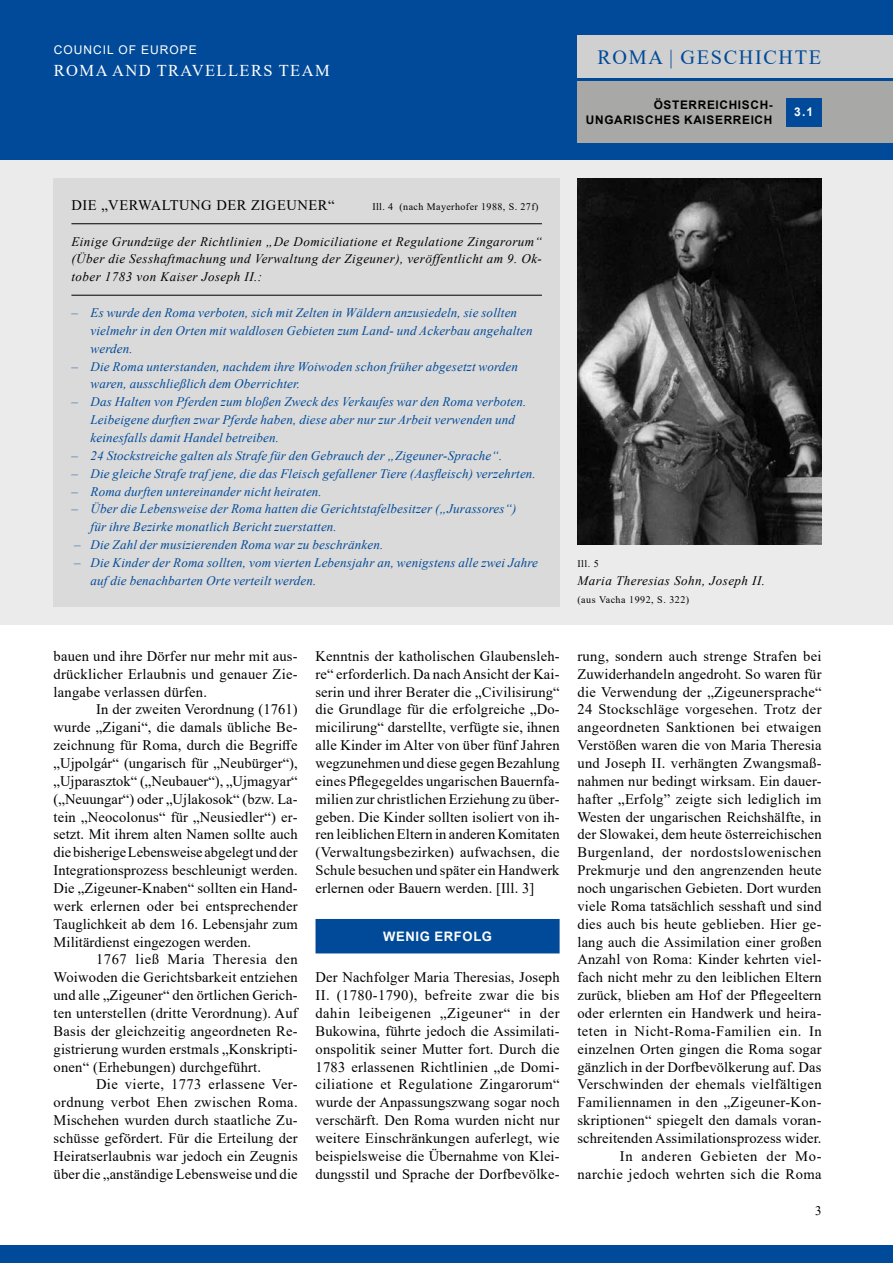
<style>
.page{position:relative;width:893px;height:1263px;background:#fff}
.page>*{position:absolute;margin:0;border:0;box-sizing:border-box;transform-origin:0 0}
.t1{font:20.25px "Times New Roman";letter-spacing:.08em;color:#004a99}
.t2{font:16.5px "Times New Roman";letter-spacing:.085em;color:#fff}
.t3{font:14.55px/17.9px "Times New Roman";letter-spacing:.01em;color:#000;text-align:justify}
.t4{font:14.55px "Times New Roman";letter-spacing:.035em;color:#000}
.t5{font:italic 13.05px/17.9px "Times New Roman";letter-spacing:.01em;color:#004a99}
.t6{font:italic 13.05px/17.9px "Times New Roman";letter-spacing:.035em;color:#000;text-align:justify}
.t7{font:700 13.05px "Arial";letter-spacing:.05em;color:#fff}
.t8{font:13.05px "Times New Roman";color:#000}
.t9{font:12px "Arial";letter-spacing:.085em;color:#fff}
.t10{font:700 12px "Arial";color:#fff}
.t11{font:700 11.85px/15px "Arial";letter-spacing:.055em;color:#000;text-align:right}
.t12{font:10.05px "Times New Roman";letter-spacing:.04em;color:#000}
</style>
<div class="page">
<div style="left:0;top:0;width:893px;height:161px;background:#004a99"></div>
<div style="left:577px;top:81px;width:316px;height:62px;background:#a8a8a7"></div>
<div style="left:577px;top:36px;width:316px;height:42px;background:#d0d0d0"></div>
<div style="left:786px;top:98px;width:35px;height:28px;background:#004a99"></div>
<div style="left:0;top:161px;width:893px;height:464px;background:#ebebeb"></div>
<div style="left:0;top:1245px;width:893px;height:18px;background:#004a99"></div>
<div style="left:315px;top:919px;width:245px;height:34px;background:#004a99"></div>
<img style="left:577px;top:179px;width:244px;height:366px">
<div style="left:54px;top:179px;width:506px;height:428px;background:#dadada"></div>
<hr style="left:71px;top:223px;width:471px;height:1px;background:#000">
<hr style="left:71px;top:295px;width:471px;height:1px;background:#000">
<p class="t9" style="left:54px;top:41px;width:145px">COUNCIL OF EUROPE</p>
<p class="t2" style="left:54px;top:58px;width:277px">ROMA AND TRAVELLERS TEAM</p>
<h1 class="t1" style="left:597px;top:43px;width:225px">ROMA | GESCHICHTE</h1>
<p class="t10" style="left:794px;top:104px;width:21px">3.1</p>
<p class="t11" style="left:586px;top:97px;width:188px">ÖSTERREICHISCH-<br>UNGARISCHES KAISERREICH</p>
<p class="t4" style="left:71px;top:195px;width:265px">DIE „VERWALTUNG DER ZIGEUNER“</p>
<p class="t12" style="left:372px;top:199px;width:168px">Ill. 4 (nach Mayerhofer 1988, S. 27f)</p>
<p class="t6" style="left:71px;top:232px;width:472px">Einige Grundzüge der Richtlinien „De Domiciliatione et Regulatione Zingarorum“ (Über die Sesshaftmachung und Verwaltung der Zigeuner), veröffentlicht am 9. Ok&shy;tober 1783 von Kaiser Joseph II.:</p>
<p class="t5" style="left:91px;top:303px;width:444px;text-indent:-19px">– Es wurde den Roma verboten, sich mit Zelten in Wäldern anzusiedeln, sie sollten vielmehr in den Orten mit waldlosen Gebieten zum Land- und Ackerbau angehalten werden.</p>
<p class="t5" style="left:91px;top:357px;width:429px;text-indent:-19px">– Die Roma unterstanden, nachdem ihre Woiwoden schon früher abgesetzt worden waren, ausschließlich dem Oberrichter.</p>
<p class="t5" style="left:91px;top:393px;width:437px;text-indent:-19px">– Das Halten von Pferden zum bloßen Zweck des Verkaufes war den Roma verboten.<br>Leibeigene durften zwar Pferde haben, diese aber nur zur Arbeit verwenden und keinesfalls damit Handel betreiben.</p>
<p class="t5" style="left:71px;top:446px;width:432px">– 24 Stockstreiche galten als Strafe für den Gebrauch der „Zigeuner-Sprache“.</p>
<p class="t5" style="left:71px;top:464px;width:466px">– Die gleiche Strafe traf jene, die das Fleisch gefallener Tiere (Aasfleisch) verzehrten.</p>
<p class="t5" style="left:71px;top:482px;width:252px">– Roma durften untereinander nicht heiraten.</p>
<p class="t5" style="left:91px;top:500px;width:427px;text-indent:-19px">– Über die Lebensweise der Roma hatten die Gerichtstafelbesitzer („Jurassores“) für ihre Bezirke monatlich Bericht zuerstatten.</p>
<p class="t5" style="left:74px;top:535px;width:311px">– Die Zahl der musizierenden Roma war zu beschränken.</p>
<p class="t5" style="left:91px;top:553px;width:449px;text-indent:-16px">– Die Kinder der Roma sollten, vom vierten Lebensjahr an, wenigstens alle zwei Jahre auf die benachbarten Orte verteilt werden.</p>
<p class="t12" style="left:577px;top:557px;width:23px">Ill. 5</p>
<p class="t6" style="left:577px;top:571px;width:189px">Maria Theresias Sohn, Joseph II.</p>
<p class="t12" style="left:577px;top:592px;width:113px">(aus Vacha 1992, S. 322)</p>
<p class="t3" style="left:54px;top:646px;width:246px">bauen und ihre Dörfer nur mehr mit aus&shy;drücklicher Erlaubnis und genauer Zie&shy;langabe verlassen dürfen.</p>
<p class="t3" style="left:54px;top:700px;width:246px;text-indent:43px">In der zweiten Verordnung (1761) wurde „Zigani“, die damals übliche Be&shy;zeichnung für Roma, durch die Begriffe „Ujpolgár“ (ungarisch für „Neubürger“), „Ujparasztok“ („Neubauer“), „Ujmagyar“ („Neuungar“) oder „Ujlakosok“ (bzw. La&shy;tein „Neocolonus“ für „Neusiedler“) er&shy;setzt. Mit ihrem alten Namen sollte auch die bisherige Lebensweise abgelegt und der Integrationsprozess beschleunigt werden.<br>Die „Zigeuner-Knaben“ sollten ein Hand&shy;werk erlernen oder bei entsprechender Tauglichkeit ab dem 16. Lebensjahr zum Militärdienst eingezogen werden.</p>
<p class="t3" style="left:54px;top:950px;width:246px;text-indent:43px">1767 ließ Maria Theresia den Woiwoden die Gerichtsbarkeit entziehen und alle „Zigeuner“ den örtlichen Gerich&shy;ten unterstellen (dritte Verordnung). Auf Basis der gleichzeitig angeordneten Re&shy;gistrierung wurden erstmals „Konskripti&shy;onen“ (Erhebungen) durchgeführt.</p>
<p class="t3" style="left:54px;top:1075px;width:246px;text-indent:43px">Die vierte, 1773 erlassene Ver&shy;ordnung verbot Ehen zwischen Roma.<br>Mischehen wurden durch staatliche Zu&shy;schüsse gefördert. Für die Erteilung der Heiratserlaubnis war jedoch ein Zeugnis über die „anständige Lebensweise und die</p>
<p class="t3" style="left:315px;top:646px;width:246px">Kenntnis der katholischen Glaubensleh&shy;re“ erforderlich. Da nach Ansicht der Kai&shy;serin und ihrer Berater die „Civilisirung“ die Grundlage für die erfolgreiche „Do&shy;micilirung“ darstellte, verfügte sie, ihnen alle Kinder im Alter von über fünf Jahren wegzunehmen und diese gegen Bezahlung eines Pflegegeldes ungarischen Bauernfa&shy;milien zur christlichen Erziehung zu über&shy;geben. Die Kinder sollten isoliert von ih&shy;ren leiblichen Eltern in anderen Komitaten (Verwaltungsbezirken) aufwachsen, die Schule besuchen und später ein Handwerk erlernen oder Bauern werden. [Ill. 3]</p>
<p class="t7" style="left:383px;top:927px;width:111px">WENIG ERFOLG</p>
<p class="t3" style="left:315px;top:968px;width:246px">Der Nachfolger Maria Theresias, Joseph II. (1780-1790), befreite zwar die bis dahin leibeigenen „Zigeuner“ in der Bukowina, führte jedoch die Assimilati&shy;onspolitik seiner Mutter fort. Durch die 1783 erlassenen Richtlinien „de Domi&shy;ciliatione et Regulatione Zingarorum“ wurde der Anpassungszwang sogar noch verschärft. Den Roma wurden nicht nur weitere Einschränkungen auferlegt, wie beispielsweise die Übernahme von Klei&shy;dungsstil und Sprache der Dorfbevölke-</p>
<p class="t3" style="left:577px;top:646px;width:246px;text-align:right">rung, sondern auch strenge Strafen bei Zuwiderhandeln angedroht. So waren für die Verwendung der „Zigeunersprache“ 24 Stockschläge vorgesehen. Trotz der angeordneten Sanktionen bei etwaigen Verstößen waren die von Maria Theresia und Joseph II. verhängten Zwangsmaß&shy;nahmen nur bedingt wirksam. Ein dauer&shy;hafter „Erfolg” zeigte sich lediglich im Westen der ungarischen Reichshälfte, in der Slowakei, dem heute österreichischen Burgenland, der nordostslowenischen Prekmurje und den angrenzenden heute noch ungarischen Gebieten. Dort wurden viele Roma tatsächlich sesshaft und sind dies auch bis heute geblieben. Hier ge&shy;lang auch die Assimilation einer großen Anzahl von Roma: Kinder kehrten viel&shy;fach nicht mehr zu den leiblichen Eltern zurück, blieben am Hof der Pflegeeltern oder erlernten ein Handwerk und heira&shy;teten in Nicht-Roma-Familien ein. In einzelnen Orten gingen die Roma sogar gänzlich in der Dorfbevölkerung auf. Das Verschwinden der ehemals vielfältigen Familiennamen in den „Zigeuner-Kon&shy;skriptionen“ spiegelt den damals voran&shy;schreitenden Assimilationsprozess wider.<br>In anderen Gebieten der Mo&shy;narchie jedoch wehrten sich die Roma</p>
<p class="t8" style="left:815px;top:1201px;width:8px">3</p>
</div>
